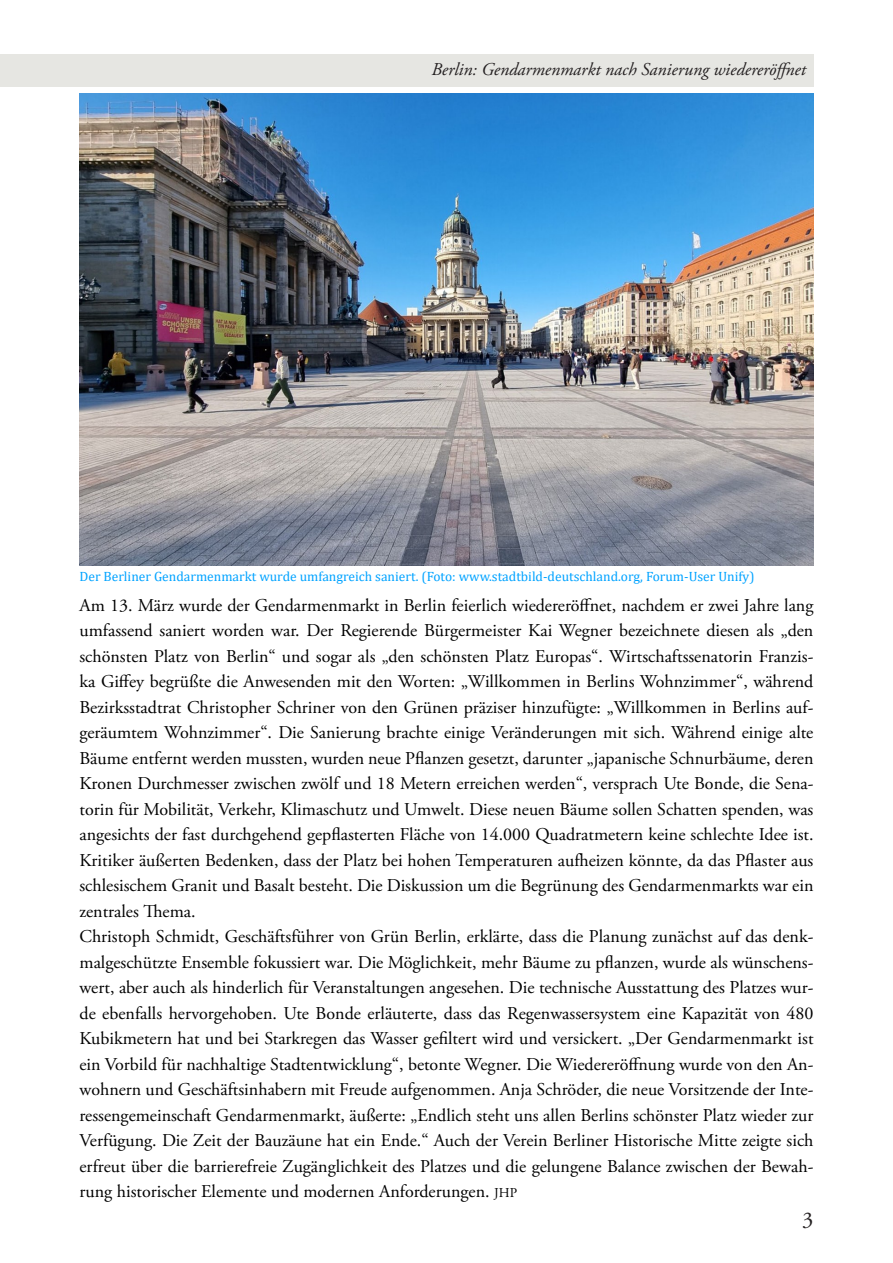
<style>
.page{position:relative;width:893px;height:1263px;background:#fff}
.page>*{position:absolute;margin:0;border:0;box-sizing:border-box;transform-origin:0 0}
.t1{font:22.5px "Adobe Garamond Pro";color:#231f20}
.t2{font:18px/25.5px "Adobe Garamond Pro";color:#000;text-align:justify}
.t3{font:italic 18px "Adobe Garamond Pro";color:#231f20}
.t4{font:13.5px "Cambria";color:#00a3ff}
.s1{font-size:13.5px}
</style>
<div class="page">
<div style="left:0;top:54px;width:813px;height:32px;background:#e6e6e2"></div>
<img style="left:80px;top:94px;width:733px;height:471px">
<p class="t3" style="left:432px;top:59px;width:376px">Berlin: Gendarmenmarkt nach Sanierung wiedereröffnet</p>
<p class="t4" style="left:80px;top:569px;width:676px">Der Berliner Gendarmenmarkt wurde umfangreich saniert. (Foto: www.stadtbild-deutschland.org, Forum-User Unify)</p>
<p class="t2" style="left:80px;top:593px;width:735px">Am 13. März wurde der Gendarmenmarkt in Berlin feierlich wiedereröffnet, nachdem er zwei Jahre lang umfassend saniert worden war. Der Regierende Bürgermeister Kai Wegner bezeichnete diesen als „den schönsten Platz von Berlin“ und sogar als „den schönsten Platz Europas“. Wirtschaftssenatorin Franzis&shy;ka Giffey begrüßte die Anwesenden mit den Worten: „Willkommen in Berlins Wohnzimmer“, während Bezirksstadtrat Christopher Schriner von den Grünen präziser hinzufügte: „Willkommen in Berlins auf&shy;geräumtem Wohnzimmer“. Die Sanierung brachte einige Veränderungen mit sich. Während einige alte Bäume entfernt werden mussten, wurden neue Pflanzen gesetzt, darunter „japanische Schnurbäume, deren Kronen Durchmesser zwischen zwölf und 18 Metern erreichen werden“, versprach Ute Bonde, die Sena&shy;torin für Mobilität, Verkehr, Klimaschutz und Umwelt. Diese neuen Bäume sollen Schatten spenden, was angesichts der fast durchgehend gepflasterten Fläche von 14.000 Quadratmetern keine schlechte Idee ist.<br>Kritiker äußerten Bedenken, dass der Platz bei hohen Temperaturen aufheizen könnte, da das Pflaster aus schlesischem Granit und Basalt besteht. Die Diskussion um die Begrünung des Gendarmenmarkts war ein zentrales Thema.</p>
<p class="t2" style="left:80px;top:924px;width:735px">Christoph Schmidt, Geschäftsführer von Grün Berlin, erklärte, dass die Planung zunächst auf das denk&shy;malgeschützte Ensemble fokussiert war. Die Möglichkeit, mehr Bäume zu pflanzen, wurde als wünschens&shy;wert, aber auch als hinderlich für Veranstaltungen angesehen. Die technische Ausstattung des Platzes wur&shy;de ebenfalls hervorgehoben. Ute Bonde erläuterte, dass das Regenwassersystem eine Kapazität von 480<br>Kubikmetern hat und bei Starkregen das Wasser gefiltert wird und versickert. „Der Gendarmenmarkt ist ein Vorbild für nachhaltige Stadtentwicklung“, betonte Wegner. Die Wiedereröffnung wurde von den An&shy;wohnern und Geschäftsinhabern mit Freude aufgenommen. Anja Schröder, die neue Vorsitzende der Inte&shy;ressengemeinschaft Gendarmenmarkt, äußerte: „Endlich steht uns allen Berlins schönster Platz wieder zur Verfügung. Die Zeit der Bauzäune hat ein Ende.“ Auch der Verein Berliner Historische Mitte zeigte sich erfreut über die barrierefreie Zugänglichkeit des Platzes und die gelungene Balance zwischen der Bewah&shy;rung historischer Elemente und modernen Anforderungen. <span class="s1">JHP</span></p>
<p class="t1" style="left:802px;top:1206px;width:13px">3</p>
</div>
